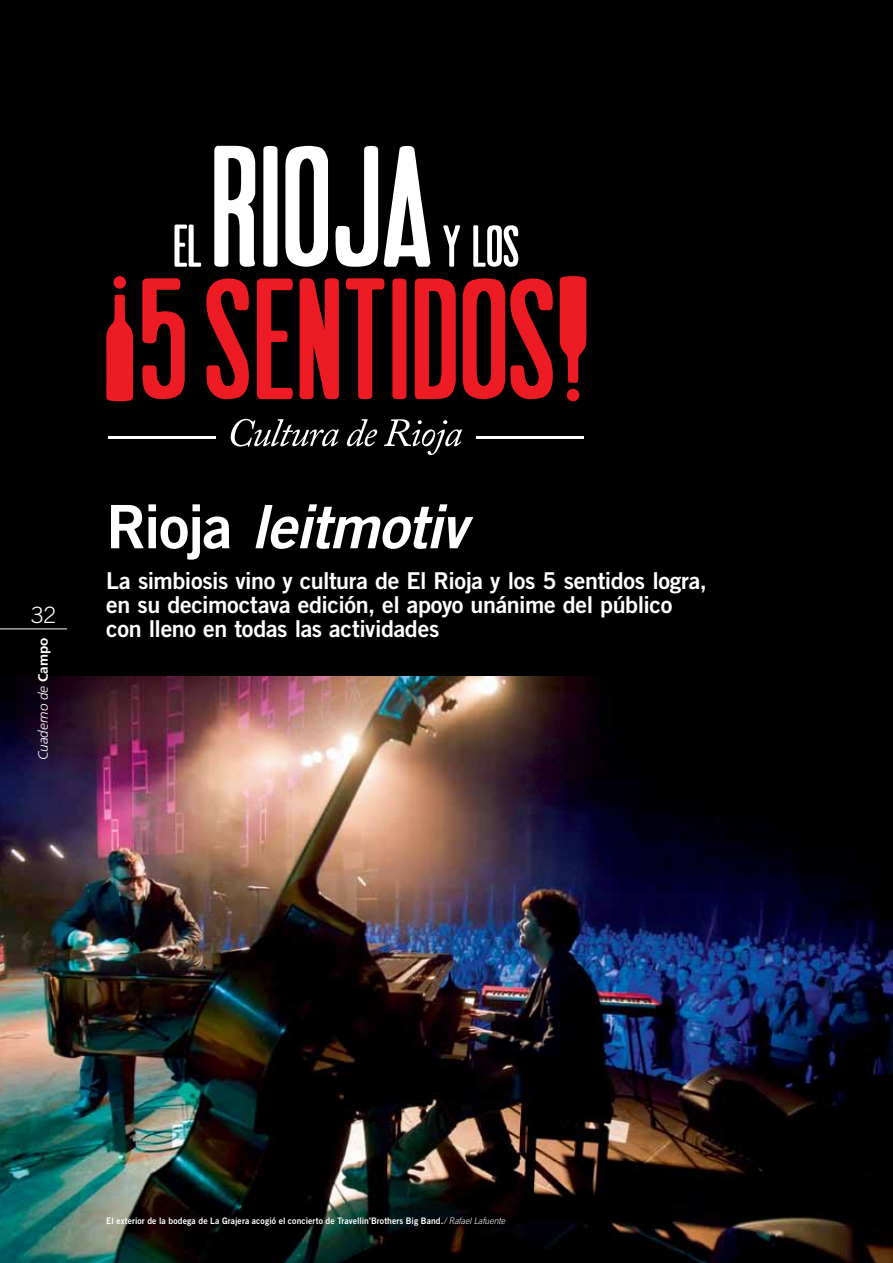
<style>
.page{position:relative;width:893px;height:1263px;background:#000}
.page>*{position:absolute;margin:0;border:0;box-sizing:border-box;transform-origin:0 0}
.t1{font:italic 60px "Trade Gothic Bold Two";letter-spacing:-.02em;color:#fff}
.t2{font:23.25px/24px "Trade Gothic Bold Two";letter-spacing:-.015em;color:#fff}
.t3{font:300 22.5px "Trade Gothic";color:#fff}
.t4{font:italic 300 13.5px "Frutiger";color:#fff}
.t5{font:9px "Trade Gothic Bold Two";letter-spacing:.01em;color:#fff;scale:.95 1}
.s1{font-weight:700;font-style:normal}
.s2{font-style:normal}
.s3{font-family:"Trade Gothic";font-weight:300;font-style:italic}
</style>
<div class="page">
<img style="left:0;top:677px;width:893px;height:586px">
<hr style="left:0;top:628px;width:67px;height:1px;background:#fff">
<svg style="left:106px;top:276px;width:480px;height:125px"></svg>
<svg style="left:214px;top:146px;width:41px;height:121px"></svg>
<svg style="left:263px;top:146px;width:14px;height:121px;background:#f5f5f5"></svg>
<svg style="left:285px;top:146px;width:43px;height:121px"></svg>
<svg style="left:335px;top:146px;width:43px;height:121px"></svg>
<svg style="left:384px;top:146px;width:46px;height:121px"></svg>
<svg style="left:174px;top:224px;width:27px;height:43px"></svg>
<svg style="left:443px;top:225px;width:17px;height:42px"></svg>
<svg style="left:473px;top:225px;width:45px;height:42px"></svg>
<svg style="left:231px;top:419px;width:108px;height:28px"></svg>
<svg style="left:347px;top:419px;width:30px;height:27px"></svg>
<svg style="left:384px;top:419px;width:78px;height:36px"></svg>
<hr style="left:476px;top:436px;width:108px;height:2px;background:#fff">
<hr style="left:109px;top:436px;width:107px;height:2px;background:#fff">
<p class="t3" style="left:31px;top:601px;width:27px">32</p>
<p class="t4" style="left:35px;top:760px;width:124px;rotate:-90deg">Cuaderno de <span class="s1">Campo</span></p>
<h1 class="t1" style="left:106px;top:490px;width:362px"><span class="s2">Rioja</span> leitmotiv</h1>
<p class="t2" style="left:106px;top:568px;width:602px">La simbiosis vino y cultura de El Rioja y los 5 sentidos logra, en su decimoctava edición, el apoyo unánime del público con lleno en todas las actividades</p>
<p class="t5" style="left:106px;top:1215px;width:421px">El exterior de la bodega de La Grajera acogió el concierto de Travellin’Brothers Big Band.<span class="s3">/ Rafael Lafuente</span></p>
</div>
